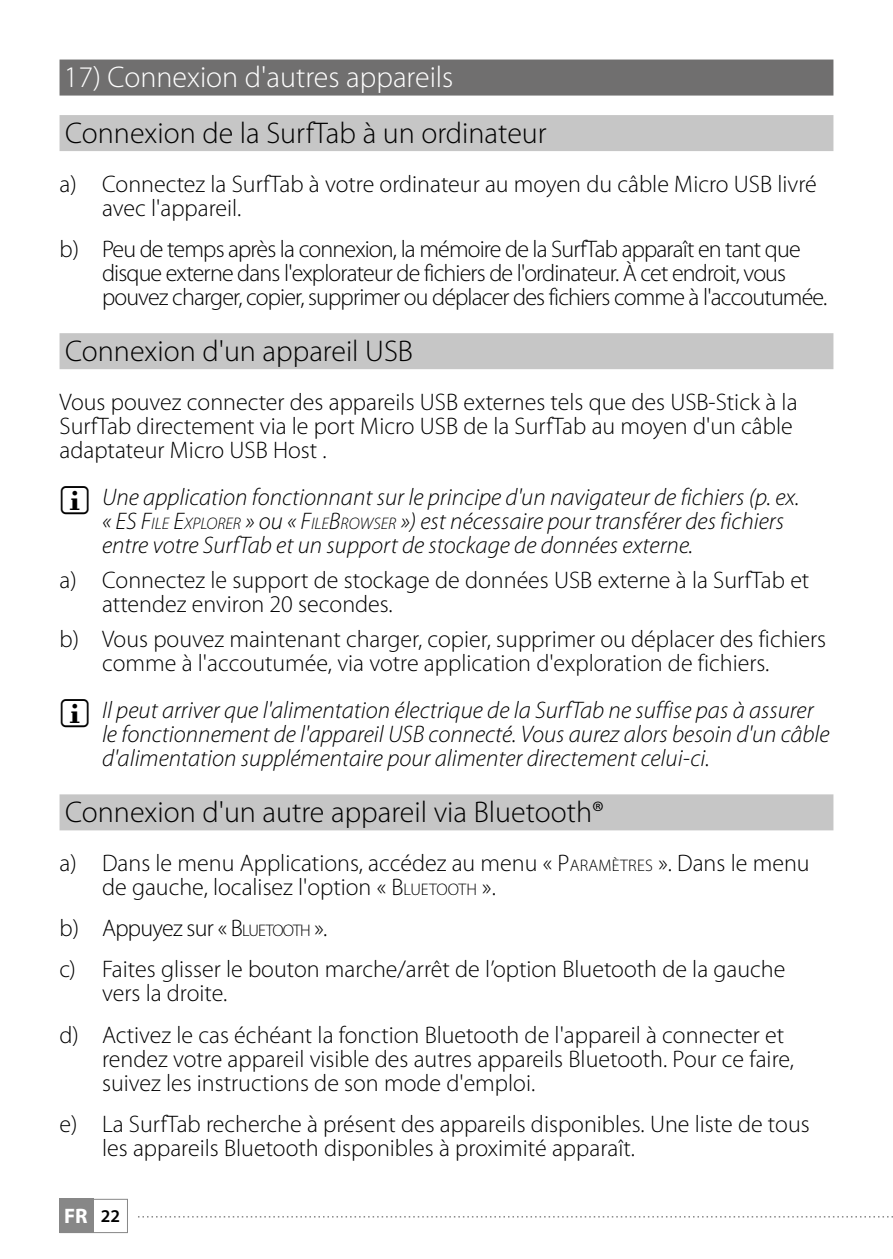
<style>
.page{position:relative;width:893px;height:1259px;background:#fff}
.page>*{position:absolute;margin:0;border:0;box-sizing:border-box;transform-origin:0 0}
.t1{font:300 30px "Myriad Pro";color:#000}
.t2{font:300 30px "Myriad Pro";color:#fff}
.t3{font:300 24px/24px "Myriad Pro";color:#000}
.t4{font:italic 300 24px/24px "Myriad Pro";color:#000}
.t5{font:300 24px/24px "Myriad Pro";letter-spacing:-.035em;color:#000}
.t6{font:700 21px "Myriad Pro";color:#fff}
.s1{font-style:inherit}
.s2{font-size:16.8px}
.s3{font-weight:600;font-size:18px;color:#000}
</style>
<div class="page">
<div style="left:60px;top:1199px;width:34px;height:34px;background:#878787"></div>
<div style="left:60px;top:1199px;width:68px;height:34px;border:1px solid #878787"></div>
<svg style="left:138px;top:1216px;width:755px;height:1px"></svg>
<div style="left:60px;top:60px;width:773px;height:36px;background:#706f6f"></div>
<div style="left:60px;top:115px;width:773px;height:36px;background:#c6c6c6"></div>
<div style="left:60px;top:333px;width:773px;height:36px;background:#c6c6c6"></div>
<div style="left:60px;top:794px;width:773px;height:36px;background:#c6c6c6"></div>
<p class="t2" style="left:64px;top:61px;width:391px">17) Connexion d'autres appareils</p>
<p class="t1" style="left:65px;top:116px;width:483px">Connexion de la SurfTab à un ordinateur</p>
<p class="t3" style="left:102px;top:172px;width:716px;text-indent:-43px">a) Connectez la SurfTab à votre ordinateur au moyen du câble Micro USB livré avec l'appareil.</p>
<p class="t5" style="left:102px;top:237px;width:727px;text-indent:-43px">b) Peu de temps après la connexion, la mémoire de la SurfTab apparaît en tant que disque externe dans l'explorateur de fichiers de l'ordinateur. À cet endroit, vous pouvez charger, copier, supprimer ou déplacer des fichiers comme à l'accoutumée.</p>
<p class="t1" style="left:65px;top:334px;width:350px">Connexion d'un appareil USB</p>
<p class="t3" style="left:60px;top:390px;width:739px">Vous pouvez connecter des appareils USB externes tels que des USB-Stick à la<br>SurfTab directement via le port Micro USB de la SurfTab au moyen d'un câble adaptateur Micro USB Host .</p>
<p class="t4" style="left:102px;top:486px;width:699px">Une application fonctionnant sur le principe d'un navigateur de fichiers (p. ex. « <span class="s1">ES F</span><span class="s2">ILE</span> <span class="s1">E</span><span class="s2">XPLORER</span> » ou « <span class="s1">F</span><span class="s2">ILE</span><span class="s1">B</span><span class="s2">ROWSER</span> ») est nécessaire pour transférer des fichiers entre votre SurfTab et un support de stockage de données externe.</p>
<p class="t3" style="left:102px;top:569px;width:709px;text-indent:-43px">a) Connectez le support de stockage de données USB externe à la SurfTab et attendez environ 20 secondes.</p>
<p class="t3" style="left:60px;top:628px;width:768px;text-align:center">b) Vous pouvez maintenant charger, copier, supprimer ou déplacer des fichiers comme à l'accoutumée, via votre application d'exploration de fichiers.</p>
<p class="t4" style="left:102px;top:699px;width:729px">Il peut arriver que l'alimentation électrique de la SurfTab ne suffise pas à assurer le fonctionnement de l'appareil USB connecté. Vous aurez alors besoin d'un câble d'alimentation supplémentaire pour alimenter directement celui-ci.</p>
<p class="t1" style="left:65px;top:795px;width:540px">Connexion d'un autre appareil via Bluetooth®</p>
<p class="t3" style="left:102px;top:852px;width:709px;text-indent:-43px">a) Dans le menu Applications, accédez au menu « <span class="s1">P</span><span class="s2">ARAMÈTRES</span> ». Dans le menu de gauche, localisez l'option « <span class="s1">B</span><span class="s2">LUETOOTH</span> ».</p>
<p class="t3" style="left:60px;top:908px;width:727px;line-height:41.1px">b) Appuyez sur « <span class="s1">B</span><span class="s2">LUETOOTH</span> ».<br>c) Faites glisser le bouton marche/arrêt de l’option Bluetooth de la gauche</p>
<p class="t3" style="left:60px;top:973px;width:726px;line-height:41.1px;text-indent:43px">vers la droite.<br>d) Activez le cas échéant la fonction Bluetooth de l'appareil à connecter et</p>
<p class="t3" style="left:102px;top:1047px;width:693px">rendez votre appareil visible des autres appareils Bluetooth. Pour ce faire, suivez les instructions de son mode d'emploi.</p>
<p class="t3" style="left:102px;top:1112px;width:709px;text-indent:-43px">e) La SurfTab recherche à présent des appareils disponibles. Une liste de tous les appareils Bluetooth disponibles à proximité apparaît.</p>
<p class="t6" style="left:64px;top:1202px;width:58px">FR <span class="s3">22</span></p>
</div>
